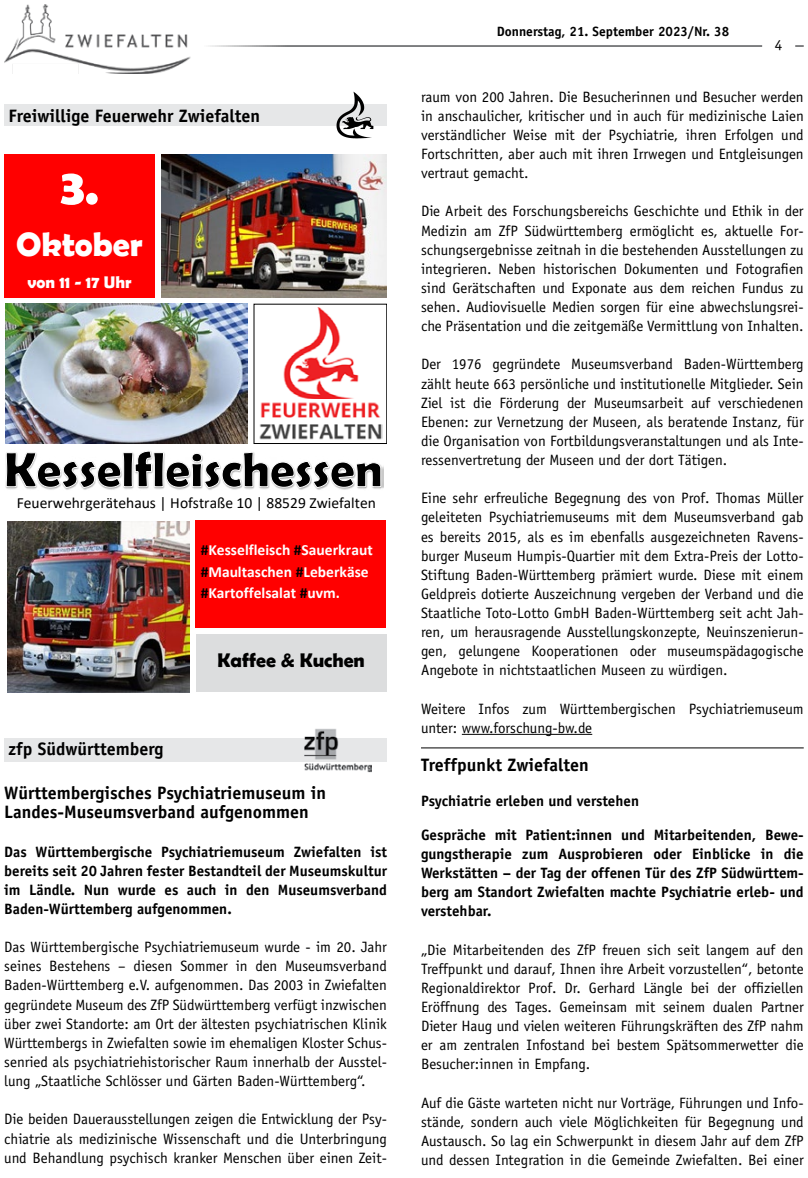
<style>
.page{position:relative;width:808px;height:1178px;background:#fff}
.page>*{position:absolute;margin:0;border:0;box-sizing:border-box;transform-origin:0 0}
.t1{font:700 50.85px "Berlin Sans FB Demi";color:#fff}
.t2{font:700 33.9px "Berlin Sans FB Demi";color:#fff}
.t3{font:700 19.8px "Berlin Sans FB Demi";color:#000}
.t4{font:700 18px "Officina Sans";color:#000}
.t5{font:700 16.95px "Berlin Sans FB Demi";color:#fff}
.t6{font:700 15.6px/21.8px "Calibri";color:#fff}
.t7{font:15.6px "Calibri";color:#000}
.Grundtext{font:15px/19.2px "Officina Sans";color:#000;text-align:justify}
.Grundtext-2{font:700 15px/19.2px "Officina Sans";color:#000;text-align:justify}
.t8{font:700 13.5px "Officina Sans";color:#000}
.s1{color:#000}
</style>
<div class="page">
<img style="left:4px;top:4px;width:187px;height:69px">
<hr style="left:201px;top:45px;width:561px;height:2px;background:#58595b">
<svg style="left:795px;top:45px;width:9px;height:2px"></svg>
<hr style="left:462px;top:734px;width:130px;height:1px;background:#000">
<hr style="left:421px;top:748px;width:383px;height:1px;background:#000">
<div style="left:4px;top:104px;width:383px;height:22px;background:#e6e7e8"></div>
<img style="left:336px;top:91px;width:38px;height:48px">
<img style="left:5px;top:454px;width:379px;height:36px">
<svg style="left:6px;top:425px;width:375px;height:63px"></svg>
<img style="left:283px;top:307px;width:76px;height:92px">
<div style="left:195px;top:520px;width:191px;height:108px;background:#f00"></div>
<div style="left:4px;top:154px;width:151px;height:144px;background:#f00"></div>
<img style="left:8px;top:521px;width:182px;height:171px">
<img style="left:6px;top:304px;width:241px;height:139px">
<div style="left:196px;top:634px;width:190px;height:57px;background:#dcddde"></div>
<img style="left:258px;top:402px;width:125px;height:40px">
<img style="left:162px;top:154px;width:224px;height:144px">
<div style="left:4px;top:738px;width:383px;height:24px;background:#e6e7e8"></div>
<img style="left:305px;top:728px;width:67px;height:45px">
<p class="t4" style="left:9px;top:104px;width:253px">Freiwillige Feuerwehr Zwiefalten</p>
<p class="t1" style="left:60px;top:157px;width:41px">3.</p>
<p class="t2" style="left:16px;top:225px;width:128px">Oktober</p>
<p class="t5" style="left:28px;top:272px;width:105px">von 11 - 17 Uhr</p>
<p class="t7" style="left:17px;top:492px;width:361px">Feuerwehrgerätehaus | Hofstraße 10 | 88529 Zwiefalten</p>
<p class="t6" style="left:201px;top:538px;width:173px"><span class="s1">#</span>Kesselfleisch <span class="s1">#</span>Sauerkraut <span class="s1">#</span>Maultaschen <span class="s1">#</span>Leberkäse <span class="s1">#</span>Kartoffelsalat <span class="s1">#</span>uvm.</p>
<p class="t3" style="left:218px;top:649px;width:149px">Kaffee &amp; Kuchen</p>
<p class="t4" style="left:9px;top:737px;width:156px">zfp Südwürttemberg</p>
<p class="t4" style="left:4px;top:781px;width:324px">Württembergisches Psychiatriemuseum in</p>
<p class="t4" style="left:4px;top:801px;width:306px">Landes-Museumsverband aufgenommen</p>
<p class="Grundtext-2" style="left:4px;top:842px;width:384px">Das Württembergische Psychiatriemuseum Zwiefalten ist bereits seit 20 Jahren fester Bestandteil der Museumskultur im Ländle. Nun wurde es auch in den Museumsverband Baden-Württemberg aufgenommen.</p>
<p class="Grundtext" style="left:4px;top:937px;width:384px">Das Württembergische Psychiatriemuseum wurde - im 20. Jahr seines Bestehens – diesen Sommer in den Museumsverband Baden-Württemberg e.V. aufgenommen. Das 2003 in Zwiefalten gegründete Museum des ZfP Südwürttemberg verfügt inzwischen über zwei Standorte: am Ort der ältesten psychiatrischen Klinik Württembergs in Zwiefalten sowie im ehemaligen Kloster Schus&shy;senried als psychiatriehistorischer Raum innerhalb der Ausstel&shy;lung „Staatliche Schlösser und Gärten Baden-Württemberg“.</p>
<p class="Grundtext" style="left:4px;top:1110px;width:384px">Die beiden Dauerausstellungen zeigen die Entwicklung der Psy&shy;chiatrie als medizinische Wissenschaft und die Unterbringung und Behandlung psychisch kranker Menschen über einen Zeit-</p>
<p class="t8" style="left:497px;top:22px;width:234px">Donnerstag, 21. September 2023/Nr. 38</p>
<p class="Grundtext" style="left:775px;top:36px;width:9px">4</p>
<p class="Grundtext" style="left:421px;top:87px;width:384px">raum von 200 Jahren. Die Besucherinnen und Besucher werden in anschaulicher, kritischer und in auch für medizinische Laien verständlicher Weise mit der Psychiatrie, ihren Erfolgen und Fortschritten, aber auch mit ihren Irrwegen und Entgleisungen vertraut gemacht.</p>
<p class="Grundtext" style="left:421px;top:202px;width:384px">Die Arbeit des Forschungsbereichs Geschichte und Ethik in der Medizin am ZfP Südwürttemberg ermöglicht es, aktuelle For&shy;schungsergebnisse zeitnah in die bestehenden Ausstellungen zu integrieren. Neben historischen Dokumenten und Fotografien sind Gerätschaften und Exponate aus dem reichen Fundus zu sehen. Audiovisuelle Medien sorgen für eine abwechslungsrei&shy;che Präsentation und die zeitgemäße Vermittlung von Inhalten.</p>
<p class="Grundtext" style="left:421px;top:355px;width:384px">Der 1976 gegründete Museumsverband Baden-Württemberg zählt heute 663 persönliche und institutionelle Mitglieder. Sein Ziel ist die Förderung der Museumsarbeit auf verschiedenen Ebenen: zur Vernetzung der Museen, als beratende Instanz, für die Organisation von Fortbildungsveranstaltungen und als Inte&shy;ressenvertretung der Museen und der dort Tätigen.</p>
<p class="Grundtext" style="left:421px;top:489px;width:384px">Eine sehr erfreuliche Begegnung des von Prof. Thomas Müller geleiteten Psychiatriemuseums mit dem Museumsverband gab es bereits 2015, als es im ebenfalls ausgezeichneten Ravens&shy;burger Museum Humpis-Quartier mit dem Extra-Preis der Lotto-Stiftung Baden-Württemberg prämiert wurde. Diese mit einem Geldpreis dotierte Auszeichnung vergeben der Verband und die Staatliche Toto-Lotto GmbH Baden-Württemberg seit acht Jah&shy;ren, um herausragende Ausstellungskonzepte, Neuinszenierun&shy;gen, gelungene Kooperationen oder museumspädagogische Angebote in nichtstaatlichen Museen zu würdigen.</p>
<p class="Grundtext" style="left:421px;top:699px;width:384px">Weitere Infos zum Württembergischen Psychiatriemuseum unter: www.forschung-bw.de</p>
<p class="t4" style="left:421px;top:754px;width:169px">Treffpunkt Zwiefalten</p>
<p class="Grundtext-2" style="left:421px;top:791px;width:220px">Psychiatrie erleben und verstehen</p>
<p class="Grundtext-2" style="left:421px;top:825px;width:384px">Gespräche mit Patient:innen und Mitarbeitenden, Bewe&shy;gungstherapie zum Ausprobieren oder Einblicke in die Werkstätten – der Tag der offenen Tür des ZfP Südwürttem&shy;berg am Standort Zwiefalten machte Psychiatrie erleb- und verstehbar.</p>
<p class="Grundtext" style="left:421px;top:940px;width:384px">„Die Mitarbeitenden des ZfP freuen sich seit langem auf den Treffpunkt und darauf, Ihnen ihre Arbeit vorzustellen“, betonte Regionaldirektor Prof. Dr. Gerhard Längle bei der offiziellen Eröffnung des Tages. Gemeinsam mit seinem dualen Partner Dieter Haug und vielen weiteren Führungskräften des ZfP nahm er am zentralen Infostand bei bestem Spätsommerwetter die Besucher:innen in Empfang.</p>
<p class="Grundtext" style="left:421px;top:1093px;width:384px">Auf die Gäste warteten nicht nur Vorträge, Führungen und Info&shy;stände, sondern auch viele Möglichkeiten für Begegnung und Austausch. So lag ein Schwerpunkt in diesem Jahr auf dem ZfP und dessen Integration in die Gemeinde Zwiefalten. Bei einer</p>
</div>
